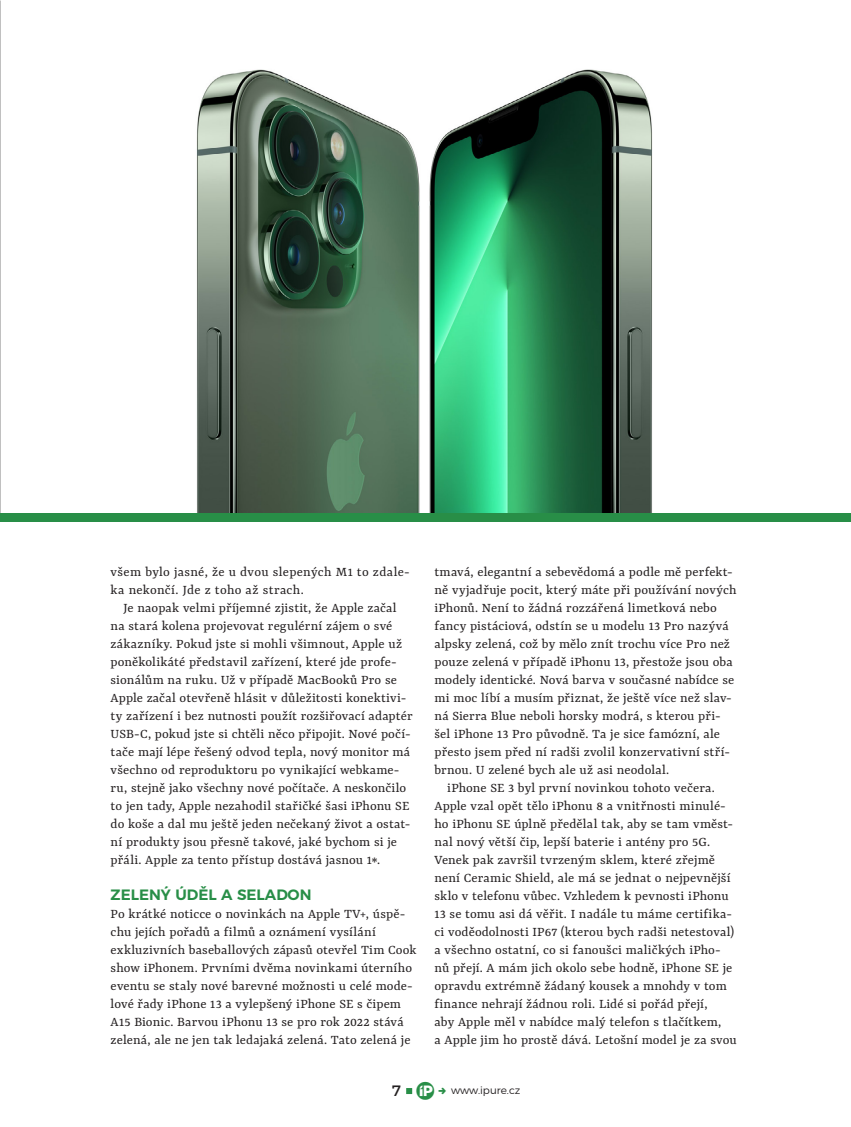
<style>
.page{position:relative;width:851px;height:1127px;background:#fff}
.page>*{position:absolute;margin:0;border:0;box-sizing:border-box;transform-origin:0 0}
.t1{font:600 15px "Montserrat";color:#288e47}
.t2{font:15px "Montserrat";color:#231f20}
.t3{font:14.4px/18px "Yrsa";letter-spacing:.01em;color:#231f20}
.t4{font:300 10.5px "Montserrat";color:#231f20}
.s1{font-family:"i Pure";font-size:25.5px;color:#288e47}
</style>
<div class="page">
<img style="left:196px;top:69px;width:457px;height:444px">
<div style="left:0;top:513px;width:850px;height:9px;background:#288e47"></div>
<svg style="left:406px;top:1088px;width:6px;height:6px"></svg>
<p class="t3" style="left:111px;top:563px;width:301px">všem bylo jasné, že u dvou slepených M1 to zdale&shy;ka nekončí. Jde z toho až strach.</p>
<p class="t3" style="left:111px;top:599px;width:303px;text-indent:13px">Je naopak velmi příjemné zjistit, že Apple začal na stará kolena projevovat regulérní zájem o své zákazníky. Pokud jste si mohli všimnout, Apple už poněkolikáté představil zařízení, které jde profe&shy;sionálům na ruku. Už v případě MacBooků Pro se Apple začal otevřeně hlásit v důležitosti konektivi&shy;ty zařízení i bez nutnosti použít rozšiřovací adaptér USB‑C, pokud jste si chtěli něco připojit. Nové počí&shy;tače mají lépe řešený odvod tepla, nový monitor má všechno od reproduktoru po vynikající webkame&shy;ru, stejně jako všechny nové počítače. A neskončilo to jen tady, Apple nezahodil stařičké šasi iPhonu SE do koše a dal mu ještě jeden nečekaný život a ostat&shy;ní produkty jsou přesně takové, jaké bychom si je přáli. Apple za tento přístup dostává jasnou 1*.</p>
<p class="t1" style="left:111px;top:882px;width:202px">ZELENÝ ÚDĚL A SELADON</p>
<p class="t3" style="left:111px;top:905px;width:307px">Po krátké noticce o novinkách na Apple TV+, úspě&shy;chu jejích pořadů a filmů a oznámení vysílání exkluzivních baseballových zápasů otevřel Tim Cook show iPhonem. Prvními dvěma novinkami úterního eventu se staly nové barevné možnosti u celé mode&shy;lové řady iPhone 13 a vylepšený iPhone SE s čipem A15 Bionic. Barvou iPhonu 13 se pro rok 2022 stává zelená, ale ne jen tak ledajaká zelená. Tato zelená je</p>
<p class="t3" style="left:434px;top:563px;width:300px">tmavá, elegantní a sebevědomá a podle mě perfekt-</p>
<p class="t3" style="left:434px;top:581px;width:303px">ně vyjadřuje pocit, který máte při používání nových</p>
<p class="t3" style="left:434px;top:599px;width:284px">iPhonů. Není to žádná rozzářená limetková nebo</p>
<p class="t3" style="left:434px;top:617px;width:296px">fancy pistáciová, odstín se u modelu 13 Pro nazývá</p>
<p class="t3" style="left:434px;top:635px;width:297px">alpsky zelená, což by mělo znít trochu více Pro než</p>
<p class="t3" style="left:434px;top:653px;width:300px">pouze zelená v případě iPhonu 13, přestože jsou oba</p>
<p class="t3" style="left:434px;top:671px;width:301px">modely identické. Nová barva v současné nabídce se</p>
<p class="t3" style="left:434px;top:689px;width:299px">mi moc líbí a musím přiznat, že ještě více než slav-</p>
<p class="t3" style="left:434px;top:707px;width:288px">ná Sierra Blue neboli horsky modrá, s kterou při-</p>
<p class="t3" style="left:434px;top:725px;width:287px">šel iPhone 13 Pro původně. Ta je sice famózní, ale</p>
<p class="t3" style="left:434px;top:743px;width:297px">přesto jsem před ní radši zvolil konzervativní stří-</p>
<p class="t3" style="left:434px;top:761px;width:236px">brnou. U zelené bych ale už asi neodolal.</p>
<p class="t3" style="left:447px;top:779px;width:269px">iPhone SE 3 byl první novinkou tohoto večera.</p>
<p class="t3" style="left:434px;top:797px;width:293px">Apple vzal opět tělo iPhonu 8 a vnitřnosti minulé-</p>
<p class="t3" style="left:434px;top:815px;width:300px">ho iPhonu SE úplně předělal tak, aby se tam vměst-</p>
<p class="t3" style="left:434px;top:833px;width:277px">nal nový větší čip, lepší baterie i antény pro 5G.</p>
<p class="t3" style="left:434px;top:851px;width:282px">Venek pak završil tvrzeným sklem, které zřejmě</p>
<p class="t3" style="left:434px;top:869px;width:297px">není Ceramic Shield, ale má se jednat o nejpevnější</p>
<p class="t3" style="left:434px;top:887px;width:295px">sklo v telefonu vůbec. Vzhledem k pevnosti iPhonu</p>
<p class="t3" style="left:434px;top:905px;width:299px">13 se tomu asi dá věřit. I nadále tu máme certifika-</p>
<p class="t3" style="left:434px;top:923px;width:301px">ci voděodolnosti IP67 (kterou bych radši netestoval)</p>
<p class="t3" style="left:434px;top:941px;width:288px">a všechno ostatní, co si fanoušci maličkých iPho-</p>
<p class="t3" style="left:434px;top:959px;width:299px">nů přejí. A mám jich okolo sebe hodně, iPhone SE je</p>
<p class="t3" style="left:434px;top:977px;width:294px">opravdu extrémně žádaný kousek a mnohdy v tom</p>
<p class="t3" style="left:434px;top:995px;width:274px">finance nehrají žádnou roli. Lidé si pořád přejí,</p>
<p class="t3" style="left:434px;top:1013px;width:288px">aby Apple měl v nabídce malý telefon s tlačítkem,</p>
<p class="t3" style="left:434px;top:1031px;width:304px">a Apple jim ho prostě dává. Letošní model je za svou</p>
<p class="t2" style="left:392px;top:1079px;width:43px">7 <span class="s1">C</span></p>
<p class="t4" style="left:451px;top:1082px;width:71px">www.ipure.cz</p>
</div>
